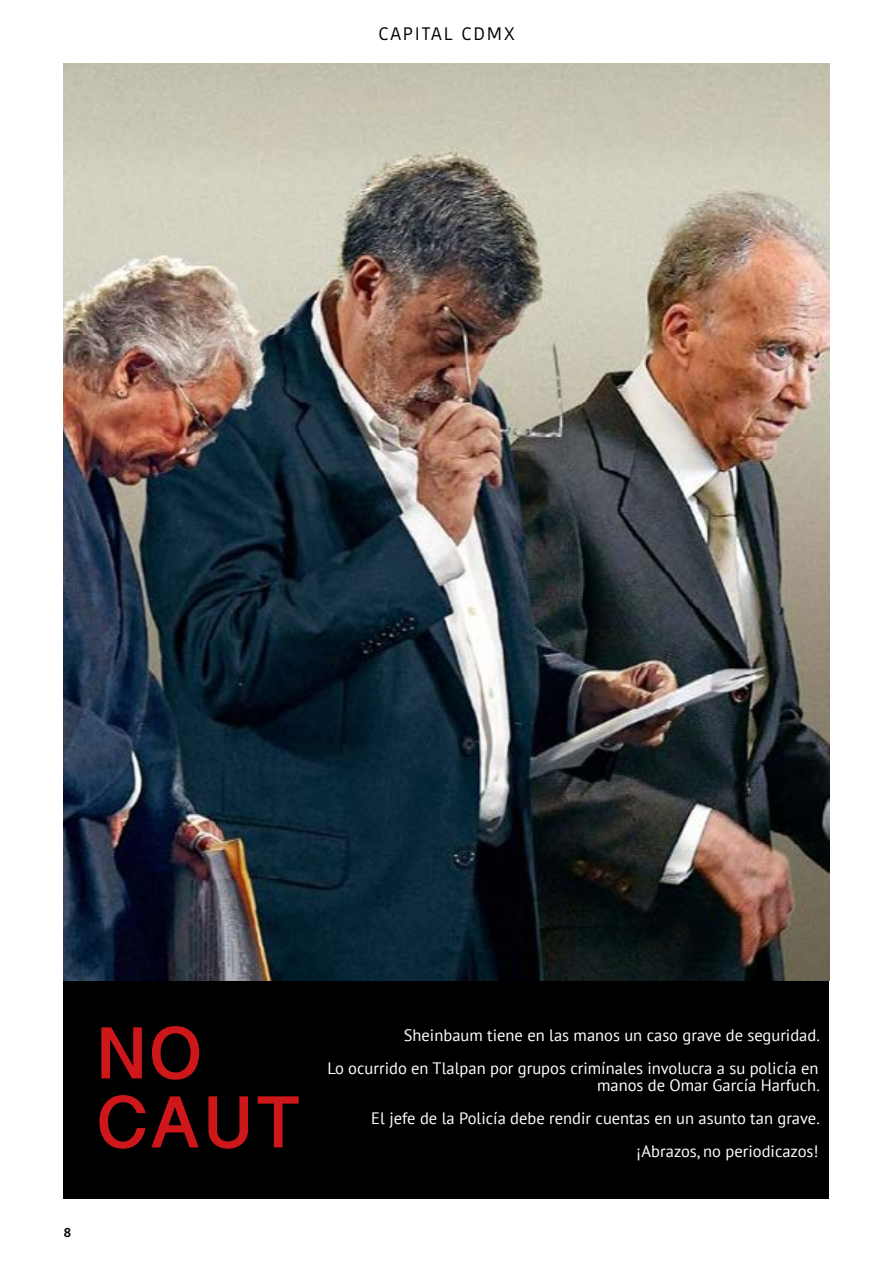
<style>
.page{position:relative;width:893px;height:1263px;background:#fff}
.page>*{position:absolute;margin:0;border:0;box-sizing:border-box;transform-origin:0 0}
.t1{font:700 75px/69px "Malayalam Sangam MN";color:#cd171a}
.t2{font:18px "Kohinoor Bangla";letter-spacing:.1em;color:#000}
.t3{font:16.5px/33px "PT Sans";color:#fff;text-align:right}
.t4{font:600 15px "Mukta Mahee";color:#000}
</style>
<div class="page">
<div style="left:64px;top:64px;width:765px;height:1135px;background:#000"></div>
<img style="left:64px;top:64px;width:765px;height:916px">
<p class="t2" style="left:378px;top:20px;width:138px">CAPITAL CDMX</p>
<h1 class="t1" style="left:95px;top:1030px;width:208px">NO<br>CAUT</h1>
<p class="t4" style="left:64px;top:1223px;width:9px">8</p>
<p class="t3" style="left:327px;top:1019px;width:494px">Sheinbaum tiene en las manos un caso grave de seguridad.<br>Lo ocurrido en Tlalpan por grupos crimínales involucra a su policía en</p>
<p class="t3" style="left:371px;top:1068px;width:450px">manos de Omar García Harfuch.<br>El jefe de la Policía debe rendir cuentas en un asunto tan grave. ¡Abrazos, no periodicazos!</p>
</div>
